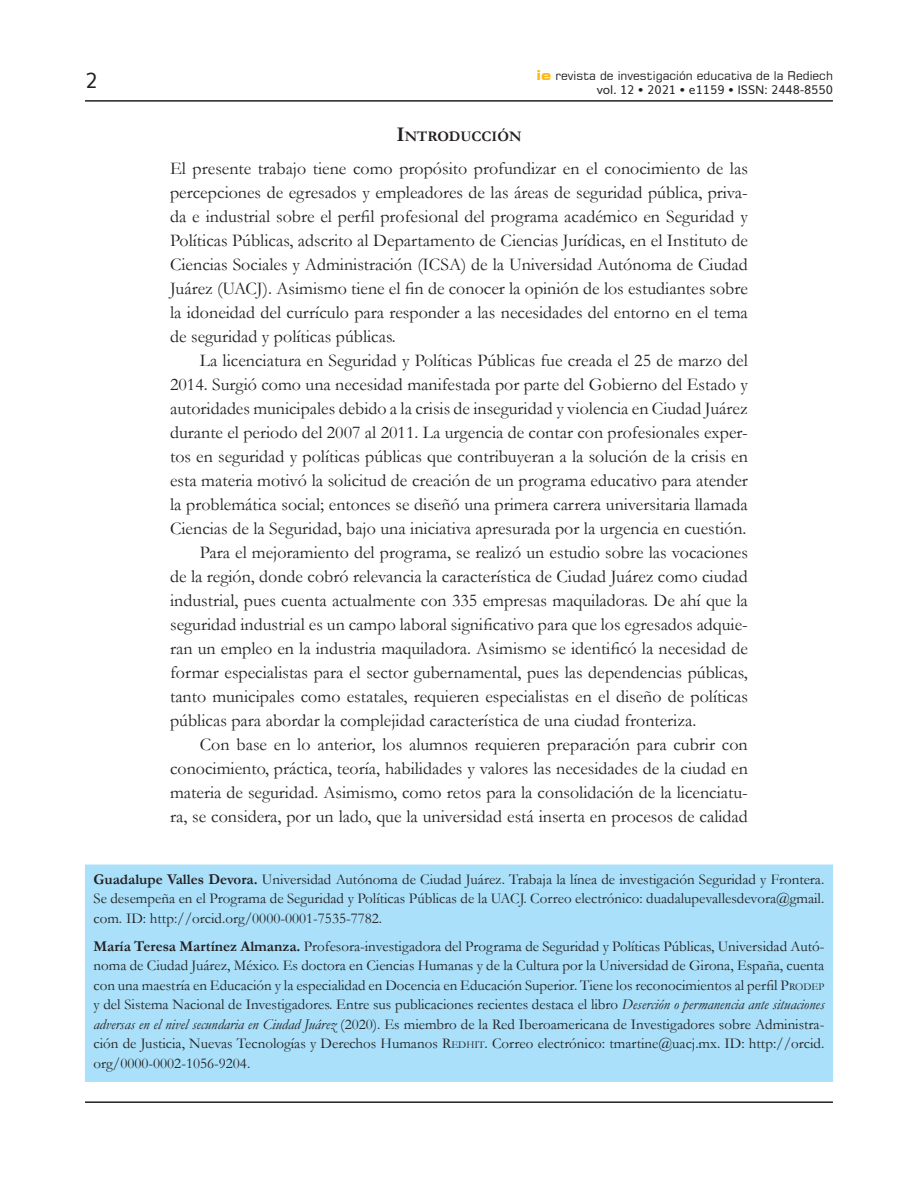
<style>
.page{position:relative;width:918px;height:1188px;background:#fff}
.page>*{position:absolute;margin:0;border:0;box-sizing:border-box;transform-origin:0 0}
.t1{font:21px "Muli";color:#231f20}
.Cuerpo{font:18px/24px "Garamond";color:#231f20;text-align:justify}
.Autores-Adscripcion{font:15px/19.5px "Garamond";color:#231f20;text-align:justify}
.Descanso{font:700 14.7px "Garamond";color:#231f20}
.t2{font:12px "Square 721 BT";color:#231f20}
.t3{font:12px "Muli";color:#231f20}
.s1{font-weight:700;font-stretch:expanded;font-size:13.5px;color:#fcb814}
.s2{font-size:21px}
.s3{font-weight:700}
.s4{font-style:inherit}
.s5{font-size:10.5px}
.s6{font-style:italic}
</style>
<div class="page">
<hr style="left:85px;top:100px;width:748px;height:2px;background:#231f20">
<hr style="left:85px;top:1101px;width:748px;height:2px;background:#231f20">
<div style="left:85px;top:865px;width:748px;height:217px;background:#aae0f9"></div>
<p class="t1" style="left:85px;top:64px;width:14px">2</p>
<p class="t2" style="left:537px;top:68px;width:298px"><span class="s1">ie</span> revista de investigación educativa de la Rediech</p>
<p class="t3" style="left:597px;top:80px;width:238px">vol. 12 • 2021 • e1159 • ISSN: 2448-8550</p>
<p class="Descanso" style="left:397px;top:127px;width:126px"><span class="s2">I</span>NTRODUCCIÓN</p>
<p class="Cuerpo" style="left:170px;top:156px;width:579px">El presente trabajo tiene como propósito profundizar en el conocimiento de las percepciones de egresados y empleadores de las áreas de seguridad pública, priva&shy;da e industrial sobre el perfil profesional del programa académico en Seguridad y Políticas Públicas, adscrito al Departamento de Ciencias Jurídicas, en el Instituto de Ciencias Sociales y Administración (ICSA) de la Universidad Autónoma de Ciudad Juárez (UACJ). Asimismo tiene el fin de conocer la opinión de los estudiantes sobre la idoneidad del currículo para responder a las necesidades del entorno en el tema de seguridad y políticas públicas.</p>
<p class="Cuerpo" style="left:170px;top:348px;width:579px;text-indent:30px">La licenciatura en Seguridad y Políticas Públicas fue creada el 25 de marzo del 2014. Surgió como una necesidad manifestada por parte del Gobierno del Estado y autoridades municipales debido a la crisis de inseguridad y violencia en Ciudad Juárez durante el periodo del 2007 al 2011. La urgencia de contar con profesionales exper&shy;tos en seguridad y políticas públicas que contribuyeran a la solución de la crisis en esta materia motivó la solicitud de creación de un programa educativo para atender la problemática social; entonces se diseñó una primera carrera universitaria llamada Ciencias de la Seguridad, bajo una iniciativa apresurada por la urgencia en cuestión.</p>
<p class="Cuerpo" style="left:170px;top:540px;width:579px;text-indent:30px">Para el mejoramiento del programa, se realizó un estudio sobre las vocaciones de la región, donde cobró relevancia la característica de Ciudad Juárez como ciudad industrial, pues cuenta actualmente con 335 empresas maquiladoras. De ahí que la seguridad industrial es un campo laboral significativo para que los egresados adquie&shy;ran un empleo en la industria maquiladora. Asimismo se identificó la necesidad de formar especialistas para el sector gubernamental, pues las dependencias públicas, tanto municipales como estatales, requieren especialistas en el diseño de políticas públicas para abordar la complejidad característica de una ciudad fronteriza.</p>
<p class="Cuerpo" style="left:170px;top:732px;width:579px;text-indent:30px">Con base en lo anterior, los alumnos requieren preparación para cubrir con conocimiento, práctica, teoría, habilidades y valores las necesidades de la ciudad en materia de seguridad. Asimismo, como retos para la consolidación de la licenciatu&shy;ra, se considera, por un lado, que la universidad está inserta en procesos de calidad</p>
<p class="Autores-Adscripcion" style="left:94px;top:869px;width:732px"><span class="s3">Guadalupe Valles Devora.</span> Universidad Autónoma de Ciudad Juárez. Trabaja la línea de investigación Seguridad y Frontera.<br>Se desempeña en el Programa de Seguridad y Políticas Públicas de la UACJ. Correo electrónico: duadalupevallesdevora@gmail. com. ID: http://orcid.org/0000-0001-7535-7782.</p>
<p class="Autores-Adscripcion" style="left:94px;top:936px;width:732px"><span class="s3">María Teresa Martínez Almanza.</span> Profesora-investigadora del Programa de Seguridad y Políticas Públicas, Universidad Autó&shy;noma de Ciudad Juárez, México. Es doctora en Ciencias Humanas y de la Cultura por la Universidad de Girona, España, cuenta con una maestría en Educación y la especialidad en Docencia en Educación Superior. Tiene los reconocimientos al perfil <span class="s4">P</span><span class="s5">RODEP </span>y del Sistema Nacional de Investigadores. Entre sus publicaciones recientes destaca el libro <span class="s6">Deserción o permanencia ante situaciones adversas en el nivel secundaria en Ciudad Juárez</span> (2020). Es miembro de la Red Iberoamericana de Investigadores sobre Administra&shy;ción de Justicia, Nuevas Tecnologías y Derechos Humanos <span class="s4">R</span><span class="s5">EDHIT</span>. Correo electrónico: tmartine@uacj.mx. ID: http://orcid. org/0000-0002-1056-9204.</p>
</div>
